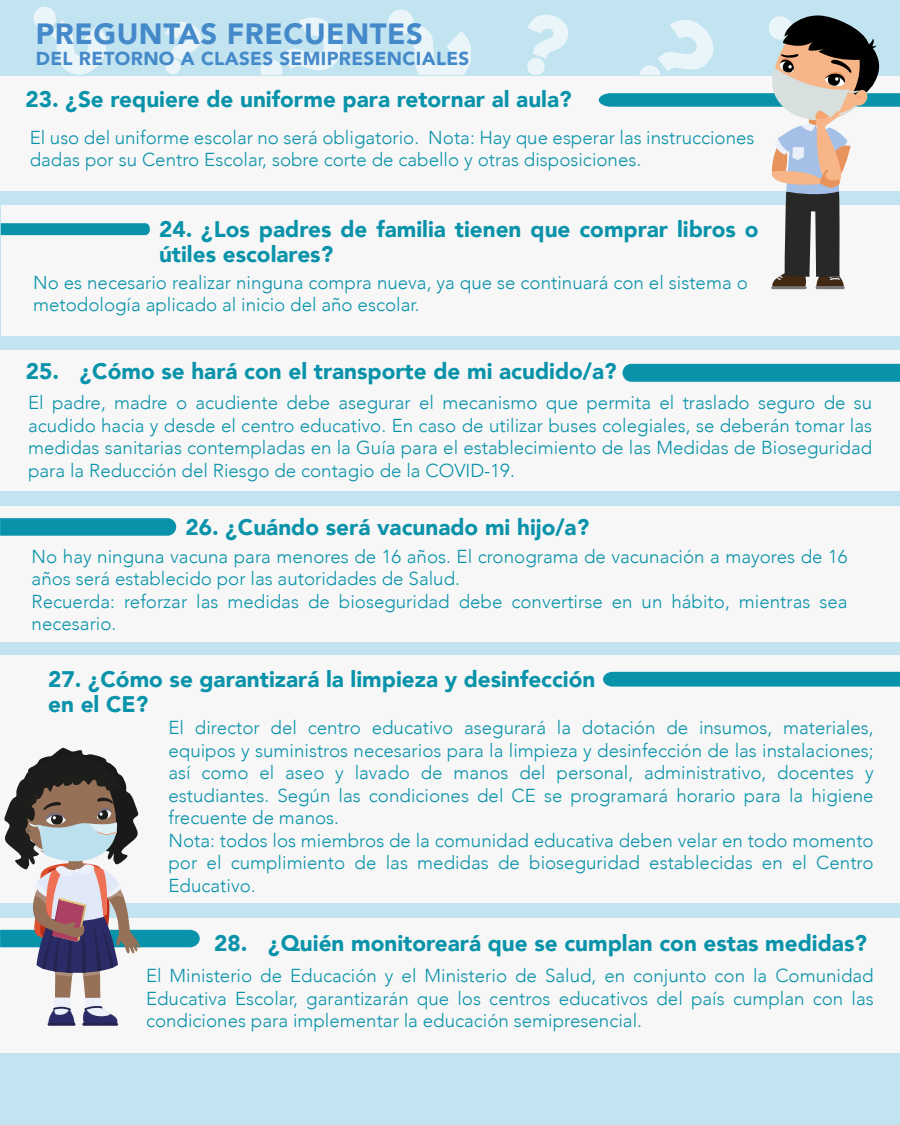
<style>
.page{position:relative;width:900px;height:1125px;background:#fff}
.page>*{position:absolute;margin:0;border:0;box-sizing:border-box;transform-origin:0 0}
.t1{font:900 29.25px "Avenir";letter-spacing:.02em;color:#4489c9}
.t2{font:900 22.5px/24.8px "Avenir";color:#0993aa}
.t3{font:300 18.75px/22.5px "Avenir";color:#0993aa}
.t4{font:900 18.75px "Avenir";letter-spacing:.02em;color:#4489c9}
</style>
<div class="page">
<div style="left:0;top:0;width:900px;height:1124px;background:#c2e4f0"></div>
<div style="left:0;top:76px;width:900px;height:115px;background:#f8f7f7"></div>
<div style="left:0;top:506px;width:900px;height:135px;background:#f8f7f7"></div>
<div style="left:1px;top:205px;width:899px;height:131px;background:#f8f7f7"></div>
<svg style="left:1px;top:223px;width:149px;height:12px;background:#0e95ab"></svg>
<div style="left:0;top:351px;width:900px;height:140px;background:#f8f7f7"></div>
<div style="left:623px;top:364px;width:277px;height:18px;background:#0993aa"></div>
<div style="left:0;top:656px;width:900px;height:247px;background:#f8f7f7"></div>
<svg style="left:603px;top:672px;width:297px;height:15px;background:#1096ac"></svg>
<div style="left:0;top:918px;width:900px;height:134px;background:#f8f7f7"></div>
<svg style="left:261px;top:17px;width:80px;height:58px"></svg>
<svg style="left:33px;top:7px;width:73px;height:68px"></svg>
<svg style="left:165px;top:22px;width:36px;height:52px"></svg>
<svg style="left:388px;top:10px;width:83px;height:65px"></svg>
<svg style="left:527px;top:15px;width:41px;height:60px"></svg>
<svg style="left:0;top:518px;width:176px;height:18px;background:#1196ac"></svg>
<hr style="left:816px;top:286px;width:29px;height:3px;background:#79797a">
<hr style="left:771px;top:286px;width:36px;height:3px;background:#79797a">
<svg style="left:599px;top:15px;width:301px;height:273px"></svg>
<hr style="left:48px;top:1023px;width:28px;height:3px;background:#25244f">
<hr style="left:82px;top:1023px;width:36px;height:3px;background:#25244f">
<svg style="left:0;top:747px;width:200px;height:277px"></svg>
<h1 class="t1" style="left:36px;top:8px;width:389px">PREGUNTAS FRECUENTES</h1>
<p class="t4" style="left:36px;top:43px;width:435px">DEL RETORNO A CLASES SEMIPRESENCIALES</p>
<p class="t2" style="left:26px;top:87px;width:548px">23. ¿Se requiere de uniforme para retornar al aula?</p>
<p class="t3" style="left:30px;top:126px;width:726px">El uso del uniforme escolar no será obligatorio. Nota: Hay que esperar las instrucciones dadas por su Centro Escolar, sobre corte de cabello y otras disposiciones.</p>
<p class="t2" style="left:159px;top:216px;width:601px">24. ¿Los padres de familia tienen que comprar libros o útiles escolares?</p>
<p class="t3" style="left:33px;top:271px;width:716px">No es necesario realizar ninguna compra nueva, ya que se continuará con el sistema o metodología aplicado al inicio del año escolar.</p>
<p class="t2" style="left:26px;top:358px;width:592px">25. ¿Cómo se hará con el transporte de mi acudido/a?</p>
<p class="t3" style="left:28px;top:392px;width:846px;text-align:justify">El padre, madre o acudiente debe asegurar el mecanismo que permita el traslado seguro de su acudido hacia y desde el centro educativo. En caso de utilizar buses colegiales, se deberán tomar las medidas sanitarias contempladas en la Guía para el establecimiento de las Medidas de Bioseguridad para la Reducción del Riesgo de contagio de la COVID-19.</p>
<p class="t2" style="left:186px;top:514px;width:405px">26. ¿Cuándo será vacunado mi hijo/a?</p>
<p class="t3" style="left:32px;top:545px;width:818px">No hay ninguna vacuna para menores de 16 años. El cronograma de vacunación a mayores de 16 años será establecido por las autoridades de Salud.<br>Recuerda: reforzar las medidas de bioseguridad debe convertirse en un hábito, mientras sea necesario.</p>
<p class="t2" style="left:48px;top:666px;width:549px">27. ¿Cómo se garantizará la limpieza y desinfección en el CE?</p>
<p class="t3" style="left:168px;top:717px;width:707px">El director del centro educativo asegurará la dotación de insumos, materiales, equipos y suministros necesarios para la limpieza y desinfección de las instalaciones; así como el aseo y lavado de manos del personal, administrativo, docentes y estudiantes. Según las condiciones del CE se programará horario para la higiene frecuente de manos.<br>Nota: todos los miembros de la comunidad educativa deben velar en todo momento por el cumplimiento de las medidas de bioseguridad establecidas en el Centro Educativo.</p>
<p class="t2" style="left:214px;top:930px;width:654px">28. ¿Quién monitoreará que se cumplan con estas medidas?</p>
<p class="t3" style="left:146px;top:965px;width:729px;text-align:justify">El Ministerio de Educación y el Ministerio de Salud, en conjunto con la Comunidad Educativa Escolar, garantizarán que los centros educativos del país cumplan con las condiciones para implementar la educación semipresencial.</p>
</div>
